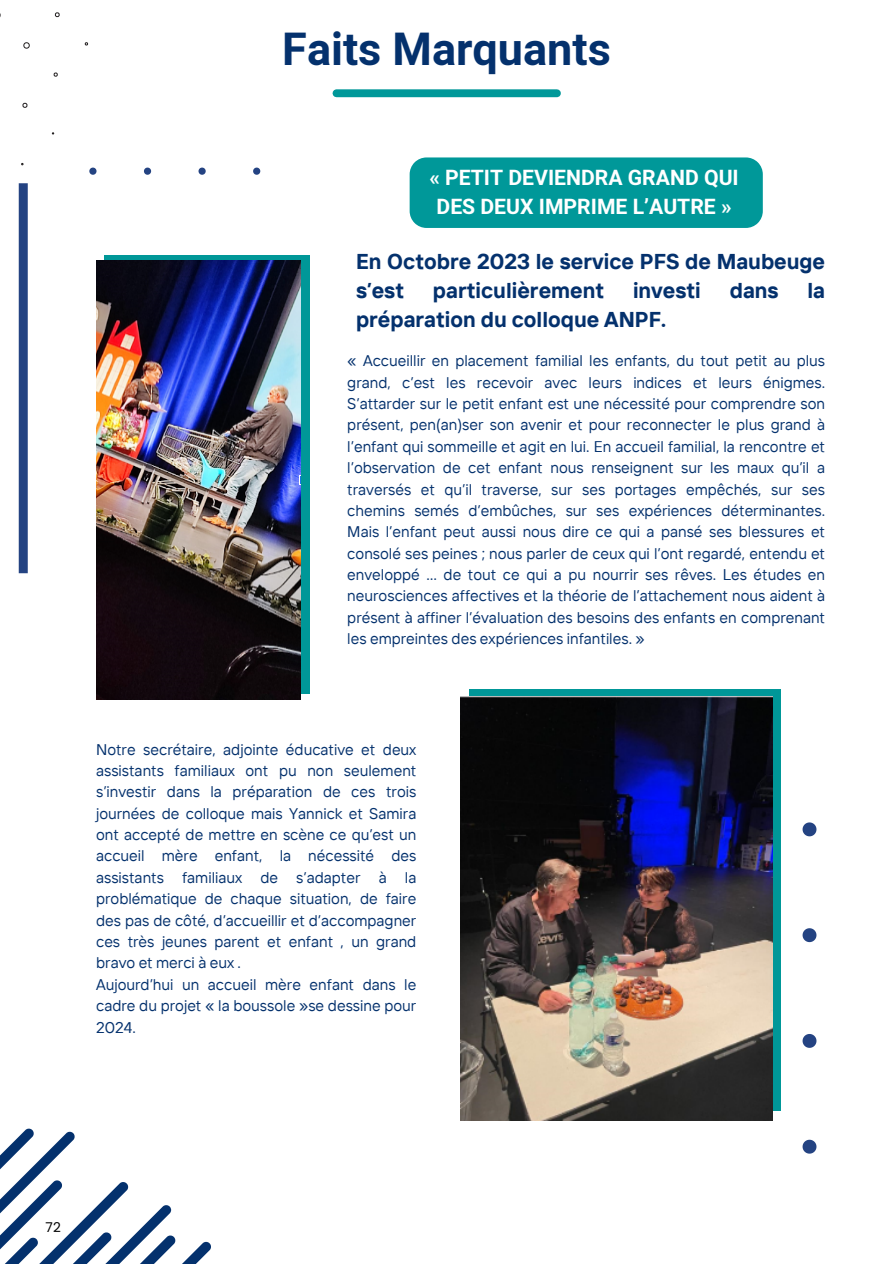
<style>
.page{position:relative;width:893px;height:1264px;background:#fff}
.page>*{position:absolute;margin:0;border:0;box-sizing:border-box;transform-origin:0 0}
.t1{font:700 45px "Mardoto";color:#04316d}
.t2{font:700 21.45px/29.2px "TT Interphases";color:#04316d}
.t3{font:700 21.15px/29.2px "Mardoto";color:#fff;text-align:center}
.t4{font:15.45px/21.3px "TT Interphases";color:#04316d;text-align:justify}
.t5{font:13.5px "Poppins";color:#000}
</style>
<div class="page">
<div style="left:19px;top:183px;width:9px;height:390px;background:#244382"></div>
<svg style="left:144px;top:168px;width:7px;height:6px"></svg>
<svg style="left:198px;top:168px;width:8px;height:6px"></svg>
<svg style="left:253px;top:168px;width:7px;height:6px"></svg>
<div style="left:409px;top:157px;width:353px;height:71px;background:#009899"></div>
<svg style="left:802px;top:1139px;width:14px;height:14px"></svg>
<svg style="left:802px;top:1034px;width:14px;height:13px"></svg>
<svg style="left:802px;top:928px;width:14px;height:14px"></svg>
<svg style="left:802px;top:822px;width:14px;height:14px"></svg>
<div style="left:336px;top:89px;width:221px;height:8px;background:#009899"></div>
<div style="left:105px;top:255px;width:205px;height:438px;background:#009798"></div>
<img style="left:96px;top:260px;width:205px;height:439px">
<div style="left:469px;top:689px;width:312px;height:421px;background:#009798"></div>
<img style="left:460px;top:696px;width:312px;height:424px">
<svg style="left:0;top:12px;width:96px;height:219px"></svg>
<svg style="left:0;top:1128px;width:211px;height:135px"></svg>
<h1 class="t1" style="left:282px;top:23px;width:330px">Faits Marquants</h1>
<p class="t3" style="left:429px;top:163px;width:311px">« PETIT DEVIENDRA GRAND QUI<br>DES DEUX IMPRIME L’AUTRE »</p>
<h3 class="t2" style="left:356px;top:246px;width:470px">En Octobre 2023 le service PFS de Maubeuge s’est</h3>
<h3 class="t2" style="left:433px;top:275px;width:173px">particulièrement</h3>
<h3 class="t2" style="left:633px;top:275px;width:69px">investi</h3>
<h3 class="t2" style="left:729px;top:275px;width:50px">dans</h3>
<h3 class="t2" style="left:807px;top:275px;width:19px">la</h3>
<h3 class="t2" style="left:356px;top:304px;width:311px">préparation du colloque ANPF.</h3>
<p class="t4" style="left:347px;top:350px;width:479px">« Accueillir en placement familial les enfants, du tout petit au plus grand, c’est les recevoir avec leurs indices et leurs énigmes.<br>S’attarder sur le petit enfant est une nécessité pour comprendre son présent, pen(an)ser son avenir et pour reconnecter le plus grand à l’enfant qui sommeille et agit en lui. En accueil familial, la rencontre et l’observation de cet enfant nous renseignent sur les maux qu’il a traversés et qu’il traverse, sur ses portages empêchés, sur ses chemins semés d’embûches, sur ses expériences déterminantes.<br>Mais l’enfant peut aussi nous dire ce qui a pansé ses blessures et consolé ses peines ; nous parler de ceux qui l’ont regardé, entendu et enveloppé … de tout ce qui a pu nourrir ses rêves. Les études en neurosciences affectives et la théorie de l’attachement nous aident à présent à affiner l’évaluation des besoins des enfants en comprenant les empreintes des expériences infantiles. »</p>
<p class="t4" style="left:96px;top:738px;width:322px">Notre secrétaire, adjointe éducative et deux assistants familiaux ont pu non seulement s’investir dans la préparation de ces trois journées de colloque mais Yannick et Samira ont accepté de mettre en scène ce qu’est un accueil mère enfant, la nécessité des assistants familiaux de s’adapter à la problématique de chaque situation, de faire des pas de côté, d’accueillir et d’accompagner ces très jeunes parent et enfant , un grand bravo et merci à eux .</p>
<p class="t4" style="left:96px;top:973px;width:322px">Aujourd’hui un accueil mère enfant dans le cadre du projet « la boussole »se dessine pour 2024.</p>
<p class="t5" style="left:46px;top:1218px;width:17px">72</p>
</div>
